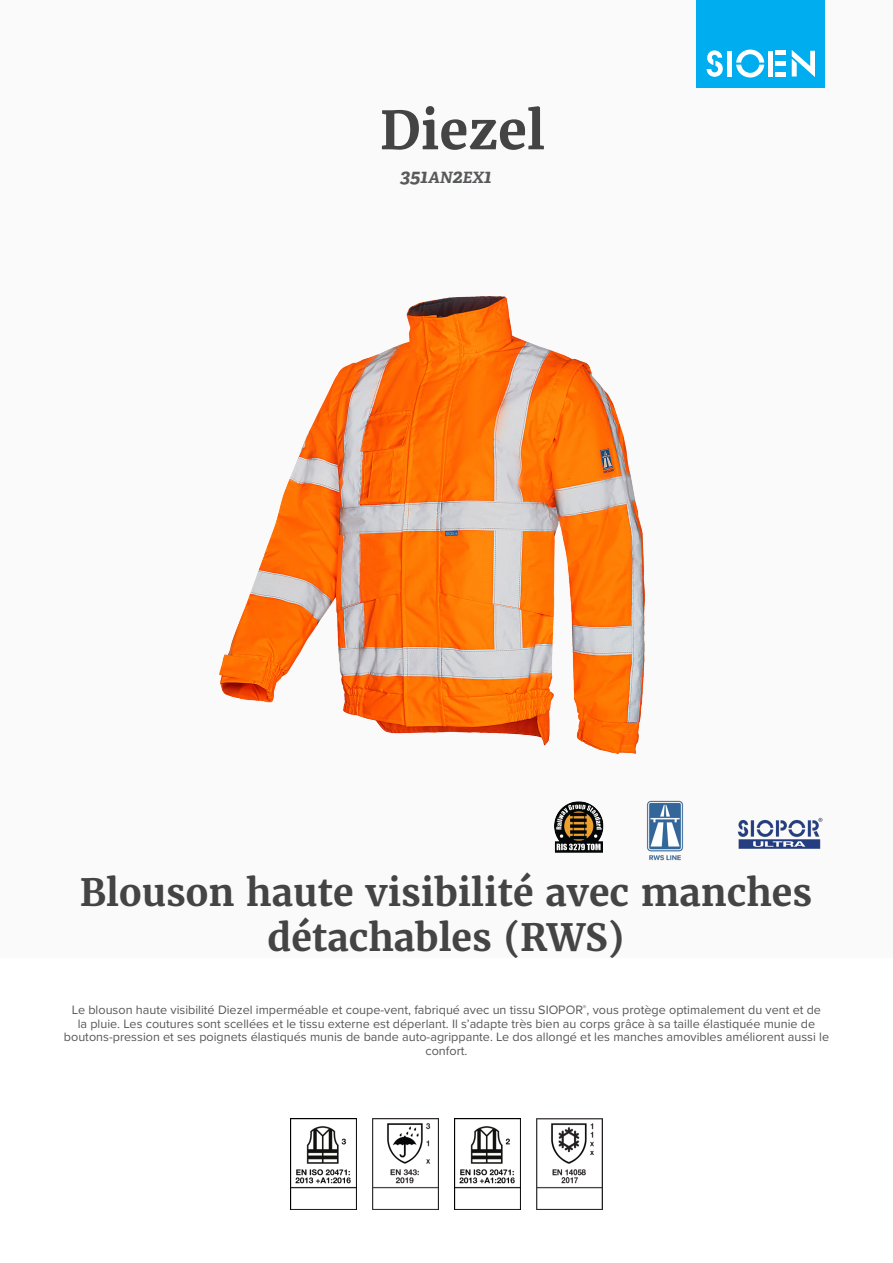
<style>
.page{position:relative;width:893px;height:1263px;background:#fff}
.page>*{position:absolute;margin:0;border:0;box-sizing:border-box;transform-origin:0 0}
.product_name{font:700 52.5px "Merriweather";color:#444}
.product_h2{font:700 37.5px/45px "Merriweather";color:#444;text-align:center}
.product_ref{font:italic 700 19.5px "Adelle";color:#57585a}
.product_description{font:12.6px/13.6px "Proxima Nova";color:#57585a;text-align:center}
.s1{font-size:15.6px}
</style>
<div class="page">
<div style="left:0;top:0;width:893px;height:957px;background:#fafafa"></div>
<div style="left:697px;top:0;width:128px;height:88px;background:#00aeef"></div>
<svg style="left:707px;top:50px;width:16px;height:27px"></svg>
<svg style="left:736px;top:50px;width:28px;height:28px"></svg>
<div style="left:727px;top:51px;width:5px;height:26px;background:#fff"></div>
<div style="left:768px;top:51px;width:5px;height:26px;background:#fff"></div>
<div style="left:775px;top:72px;width:11px;height:5px;background:#fff"></div>
<div style="left:775px;top:61px;width:11px;height:5px;background:#fff"></div>
<hr style="left:775px;top:51px;width:11px;height:4px;background:#fff">
<svg style="left:792px;top:50px;width:23px;height:27px"></svg>
<img style="left:737px;top:817px;width:86px;height:32px">
<img style="left:290px;top:1118px;width:66px;height:92px">
<img style="left:372px;top:1118px;width:67px;height:92px">
<img style="left:454px;top:1118px;width:67px;height:92px">
<img style="left:536px;top:1118px;width:67px;height:92px">
<img style="left:219px;top:296px;width:465px;height:565px">
<p class="product_name" style="left:380px;top:97px;width:167px">Diezel</p>
<p class="product_ref" style="left:400px;top:164px;width:93px">351<span class="s1">AN</span>2<span class="s1">EX</span>1</p>
<p class="product_h2" style="left:80px;top:869px;width:734px">Blouson haute visibilité avec manches détachables (RWS)</p>
<p class="product_description" style="left:64px;top:1002px;width:767px">Le blouson haute visibilité Diezel imperméable et coupe-vent, fabriqué avec un tissu SIOPOR<sup>®</sup>, vous protège optimalement du vent et de<br>la pluie. Les coutures sont scellées et le tissu externe est déperlant. Il s’adapte très bien au corps grâce à sa taille élastiquée munie de boutons-pression et ses poignets élastiqués munis de bande auto-agrippante. Le dos allongé et les manches amovibles améliorent aussi le confort.</p>
</div>
